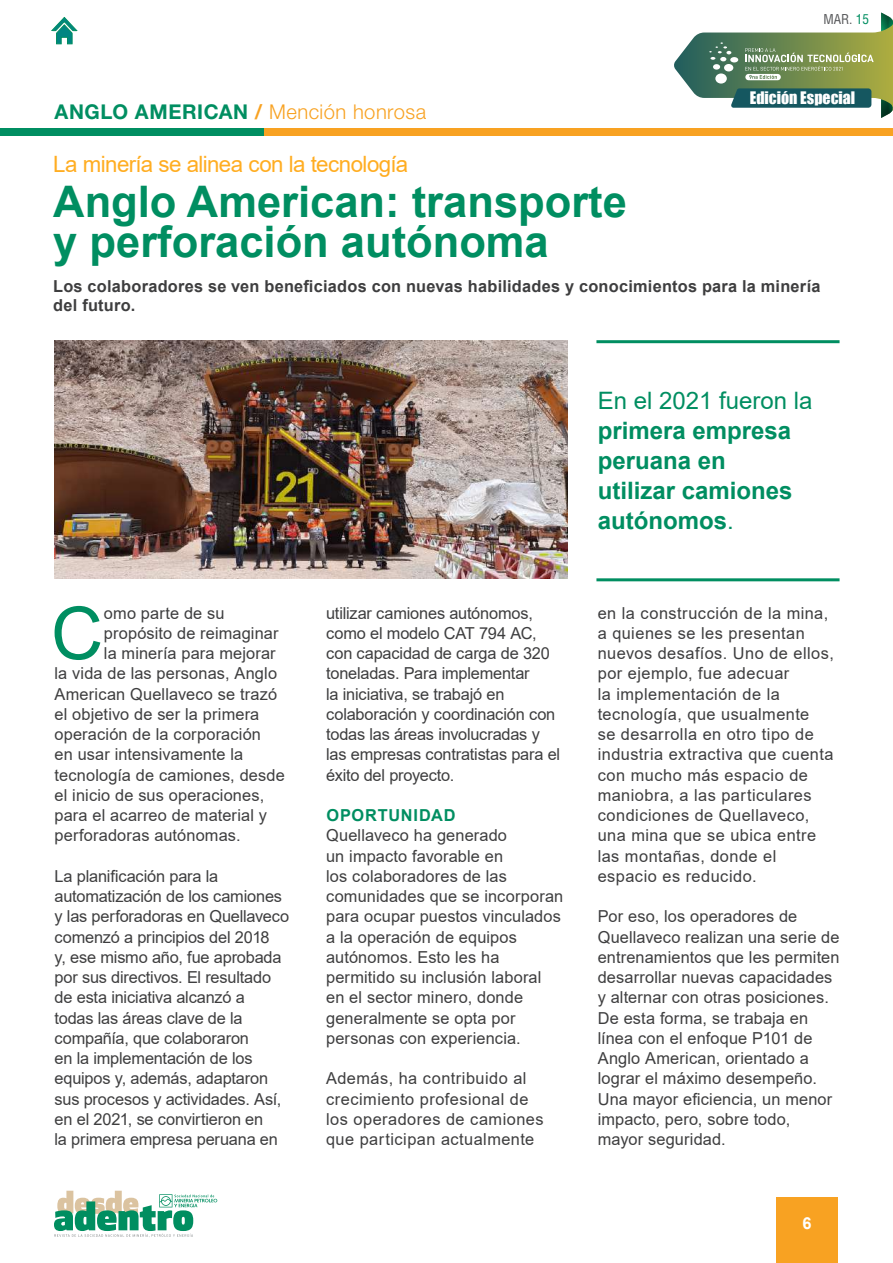
<style>
.page{position:relative;width:893px;height:1263px;background:#fff}
.page>*{position:absolute;margin:0;border:0;box-sizing:border-box;transform-origin:0 0}
.t1{font:73.05px "Arial";color:#008e61}
.t2{font:700 43.5px/40.5px "Arial";color:#008e61}
.t3{font:700 24px/30px "Arial";color:#008e61}
.t4{font:24px "Arial";color:#008e61}
.t5{font:22.5px "Arial";letter-spacing:-.025em;color:#ffad21}
.t6{font:300 20.4px "Helvetica Neue LT Std";letter-spacing:.025em;color:#f8a222}
.t7{font:16.5px/20.2px "Arial";letter-spacing:.01em;color:#3e3e3f}
.t8{font:16.5px/20.2px "Arial";letter-spacing:-.01em;color:#3e3e3f}
.t9{font:16.5px/20.2px "Arial";letter-spacing:.03em;color:#3e3e3f}
.t10{font:700 16.5px/19.5px "Arial";letter-spacing:.015em;color:#3e3e3f}
.t11{font:700 16.5px "Arial";letter-spacing:.05em;color:#008e61}
.t12{font:700 16.5px "Arial";color:#fff}
.t13{font:15.9px "Impact";color:#fff}
.t14{font:condensed 13.35px "Helvetica LT Std";color:#57585a}
.s1{font-weight:700;color:#008e61}
.s2{font-weight:700}
.s3{color:#008e61}
.s4{font-weight:400}
</style>
<div class="page">
<div style="left:776px;top:1197px;width:62px;height:66px;background:#f8a222"></div>
<svg style="left:54px;top:1191px;width:163px;height:46px"></svg>
<svg style="left:674px;top:13px;width:219px;height:105px"></svg>
<svg style="left:51px;top:17px;width:27px;height:28px"></svg>
<img style="left:55px;top:340px;width:513px;height:238px">
<hr style="left:596px;top:340px;width:243px;height:3px;background:#008e61">
<hr style="left:596px;top:578px;width:243px;height:3px;background:#008e61">
<div style="left:0;top:128px;width:267px;height:8px;background:#008e61"></div>
<div style="left:264px;top:128px;width:629px;height:8px;background:#f8a222"></div>
<p class="t6" style="left:55px;top:99px;width:373px"><span class="s1">ANGLO AMERICAN</span> <span class="s2">/</span> Mención honrosa</p>
<h3 class="t5" style="left:53px;top:148px;width:356px">La minería se alinea con la tecnología</h3>
<h2 class="t2" style="left:53px;top:182px;width:575px">Anglo American: transporte y perforación autónoma</h2>
<p class="t14" style="left:823px;top:10px;width:47px">MAR. <span class="s3">15</span></p>
<p class="t13" style="left:750px;top:86px;width:107px">Edición Especial</p>
<p class="t10" style="left:53px;top:276px;width:769px">Los colaboradores se ven beneficiados con nuevas habilidades y conocimientos para la minería del futuro.</p>
<h1 class="t1" style="left:51px;top:583px;width:54px">C</h1>
<p class="t7" style="left:104px;top:603px;width:122px">omo parte de su</p>
<p class="t7" style="left:104px;top:623px;width:176px">propósito de reimaginar</p>
<p class="t7" style="left:104px;top:643px;width:173px">la minería para mejorar</p>
<p class="t7" style="left:55px;top:663px;width:224px">la vida de las personas, Anglo</p>
<p class="t7" style="left:55px;top:684px;width:224px">American Quellaveco se trazó</p>
<p class="t7" style="left:55px;top:704px;width:206px">el objetivo de ser la primera</p>
<p class="t7" style="left:55px;top:724px;width:208px">operación de la corporación</p>
<p class="t7" style="left:55px;top:744px;width:190px">en usar intensivamente la</p>
<p class="t7" style="left:55px;top:765px;width:232px">tecnología de camiones, desde</p>
<p class="t7" style="left:55px;top:785px;width:211px">el inicio de sus operaciones,</p>
<p class="t7" style="left:55px;top:805px;width:214px">para el acarreo de material y</p>
<p class="t7" style="left:55px;top:825px;width:188px">perforadoras autónomas.</p>
<p class="t8" style="left:55px;top:866px;width:236px">La planificación para la automatización de los camiones y las perforadoras en Quellaveco comenzó a principios del 2018<br>y, ese mismo año, fue aprobada por sus directivos. El resultado de esta iniciativa alcanzó a<br>todas las áreas clave de la compañía, que colaboraron<br>en la implementación de los equipos y, además, adaptaron sus procesos y actividades. Así, en el 2021, se convirtieron en<br>la primera empresa peruana en</p>
<p class="t8" style="left:326px;top:603px;width:236px">utilizar camiones autónomos, como el modelo CAT 794 AC, con capacidad de carga de 320 toneladas. Para implementar<br>la iniciativa, se trabajó en colaboración y coordinación con todas las áreas involucradas y las empresas contratistas para el éxito del proyecto.</p>
<p class="t11" style="left:326px;top:804px;width:131px">OPORTUNIDAD</p>
<p class="t7" style="left:326px;top:825px;width:239px">Quellaveco ha generado<br>un impacto favorable en<br>los colaboradores de las comunidades que se incorporan para ocupar puestos vinculados a la operación de equipos autónomos. Esto les ha permitido su inclusión laboral en el sector minero, donde generalmente se opta por personas con experiencia.</p>
<p class="t9" style="left:326px;top:1068px;width:219px">Además, ha contribuido al crecimiento profesional de los operadores de camiones que participan actualmente</p>
<h3 class="t4" style="left:598px;top:384px;width:216px">En el 2021 fueron la</h3>
<h3 class="t3" style="left:598px;top:415px;width:196px">primera empresa peruana en utilizar camiones autónomos<span class="s4">.</span></h3>
<p class="t9" style="left:598px;top:603px;width:238px">en la construcción de la mina, a quienes se les presentan nuevos desafíos. Uno de ellos, por ejemplo, fue adecuar<br>la implementación de la tecnología, que usualmente<br>se desarrolla en otro tipo de industria extractiva que cuenta con mucho más espacio de maniobra, a las particulares condiciones de Quellaveco, una mina que se ubica entre las montañas, donde el espacio es reducido.</p>
<p class="t7" style="left:598px;top:906px;width:243px">Por eso, los operadores de<br>Quellaveco realizan una serie de entrenamientos que les permiten desarrollar nuevas capacidades y alternar con otras posiciones.<br>De esta forma, se trabaja en línea con el enfoque P101 de<br>Anglo American, orientado a lograr el máximo desempeño.<br>Una mayor eficiencia, un menor impacto, pero, sobre todo, mayor seguridad.</p>
<p class="t12" style="left:802px;top:1212px;width:11px">6</p>
</div>
